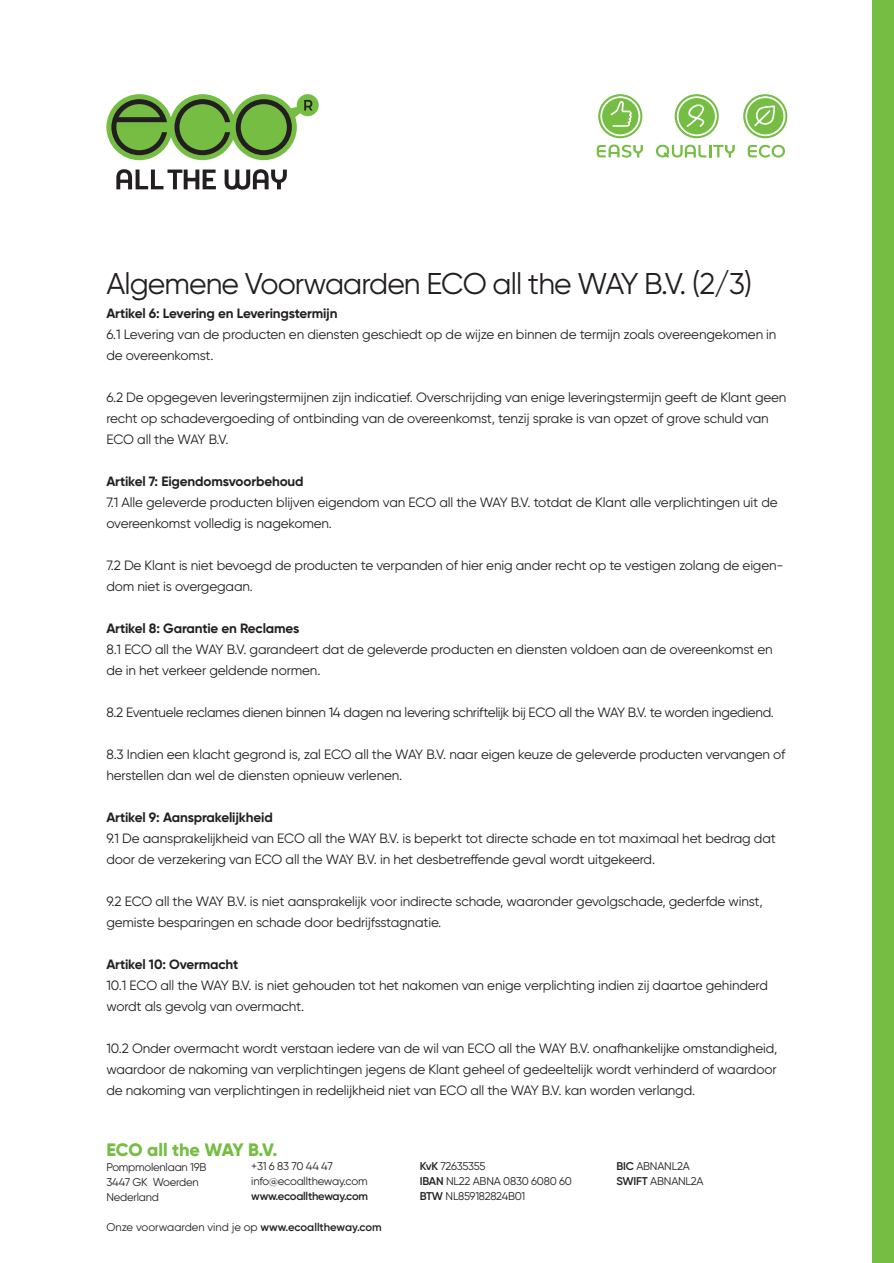
<style>
.page{position:relative;width:894px;height:1263px;background:#fff}
.page>*{position:absolute;margin:0;border:0;box-sizing:border-box;transform-origin:0 0}
.t1{font:30px "Gilroy";letter-spacing:-.03em;color:#231f20}
.t2{font:800 18px "Gilroy";letter-spacing:-.005em;color:#75bd43}
.t3{font:13.5px/21px "Gilroy";letter-spacing:-.01em;color:#231f20}
.t4{font:700 13.5px "Gilroy";letter-spacing:-.01em;color:#231f20}
.t5{font:11.25px/15px "Gilroy";letter-spacing:-.02em;color:#231f20}
.t6{font:11.25px "Gilroy";color:#231f20}
.t7{font:600 11.25px "Gilroy";letter-spacing:-.02em;color:#231f20}
.s1{font-weight:600}
</style>
<div class="page">
<svg style="left:116px;top:169px;width:100px;height:20px"></svg>
<svg style="left:224px;top:169px;width:63px;height:21px"></svg>
<svg style="left:106px;top:94px;width:212px;height:66px"></svg>
<svg style="left:747px;top:145px;width:37px;height:13px"></svg>
<svg style="left:655px;top:145px;width:79px;height:13px"></svg>
<svg style="left:596px;top:145px;width:46px;height:13px"></svg>
<svg style="left:743px;top:94px;width:44px;height:44px"></svg>
<svg style="left:674px;top:94px;width:44px;height:44px"></svg>
<svg style="left:598px;top:94px;width:44px;height:44px"></svg>
<div style="left:872px;top:0;width:21px;height:1263px;background:#75bd43"></div>
<h1 class="t1" style="left:106px;top:270px;width:647px">Algemene Voorwaarden ECO all the WAY B.V. (2/3)</h1>
<p class="t4" style="left:106px;top:307px;width:232px">Artikel 6: Levering en Leveringstermijn</p>
<p class="t3" style="left:106px;top:324px;width:671px">6.1 Levering van de producten en diensten geschiedt op de wijze en binnen de termijn zoals overeengekomen in de overeenkomst.</p>
<p class="t3" style="left:106px;top:387px;width:681px">6.2 De opgegeven leveringstermijnen zijn indicatief. Overschrijding van enige leveringstermijn geeft de Klant geen recht op schadevergoeding of ontbinding van de overeenkomst, tenzij sprake is van opzet of grove schuld van<br>ECO all the WAY B.V.</p>
<p class="t4" style="left:106px;top:475px;width:199px">Artikel 7: Eigendomsvoorbehoud</p>
<p class="t3" style="left:106px;top:492px;width:672px">7.1 Alle geleverde producten blijven eigendom van ECO all the WAY B.V. totdat de Klant alle verplichtingen uit de overeenkomst volledig is nagekomen.</p>
<p class="t3" style="left:106px;top:555px;width:678px">7.2 De Klant is niet bevoegd de producten te verpanden of hier enig ander recht op te vestigen zolang de eigen&shy;dom niet is overgegaan.</p>
<p class="t4" style="left:106px;top:622px;width:194px">Artikel 8: Garantie en Reclames</p>
<p class="t3" style="left:106px;top:639px;width:667px">8.1 ECO all the WAY B.V. garandeert dat de geleverde producten en diensten voldoen aan de overeenkomst en de in het verkeer geldende normen.</p>
<p class="t3" style="left:106px;top:702px;width:669px">8.2 Eventuele reclames dienen binnen 14 dagen na levering schriftelijk bij ECO all the WAY B.V. te worden ingediend.</p>
<p class="t3" style="left:106px;top:744px;width:680px">8.3 Indien een klacht gegrond is, zal ECO all the WAY B.V. naar eigen keuze de geleverde producten vervangen of herstellen dan wel de diensten opnieuw verlenen.</p>
<p class="t4" style="left:106px;top:811px;width:168px">Artikel 9: Aansprakelijkheid</p>
<p class="t3" style="left:106px;top:828px;width:670px">9.1 De aansprakelijkheid van ECO all the WAY B.V. is beperkt tot directe schade en tot maximaal het bedrag dat door de verzekering van ECO all the WAY B.V. in het desbetreffende geval wordt uitgekeerd.</p>
<p class="t3" style="left:106px;top:891px;width:657px">9.2 ECO all the WAY B.V. is niet aansprakelijk voor indirecte schade, waaronder gevolgschade, gederfde winst, gemiste besparingen en schade door bedrijfsstagnatie.</p>
<p class="t4" style="left:106px;top:958px;width:134px">Artikel 10: Overmacht</p>
<p class="t3" style="left:106px;top:975px;width:662px">10.1 ECO all the WAY B.V. is niet gehouden tot het nakomen van enige verplichting indien zij daartoe gehinderd wordt als gevolg van overmacht.</p>
<p class="t3" style="left:106px;top:1038px;width:672px;text-align:justify">10.2 Onder overmacht wordt verstaan iedere van de wil van ECO all the WAY B.V. onafhankelijke omstandigheid, waardoor de nakoming van verplichtingen jegens de Klant geheel of gedeeltelijk wordt verhinderd of waardoor de nakoming van verplichtingen in redelijkheid niet van ECO all the WAY B.V. kan worden verlangd.</p>
<h2 class="t2" style="left:106px;top:1142px;width:173px">ECO all the WAY B.V.</h2>
<p class="t5" style="left:106px;top:1160px;width:102px">Pompmolenlaan 19B<br>3447 GK Woerden<br>Nederland</p>
<p class="t6" style="left:106px;top:1222px;width:277px">Onze voorwaarden vind je op <span class="s1">www.ecoalltheway.com</span></p>
<p class="t5" style="left:251px;top:1159px;width:118px">+31 6 83 70 44 47 info@ecoalltheway.com</p>
<p class="t7" style="left:251px;top:1191px;width:118px">www.ecoalltheway.com</p>
<p class="t5" style="left:419px;top:1159px;width:154px"><span class="s1">KvK</span> 72635355<br><span class="s1">IBAN</span> NL22 ABNA 0830 6080 60<br><span class="s1">BTW</span> NL859182824B01</p>
<p class="t5" style="left:616px;top:1159px;width:89px"><span class="s1">BIC</span> ABNANL2A<br><span class="s1">SWIFT</span> ABNANL2A</p>
</div>
